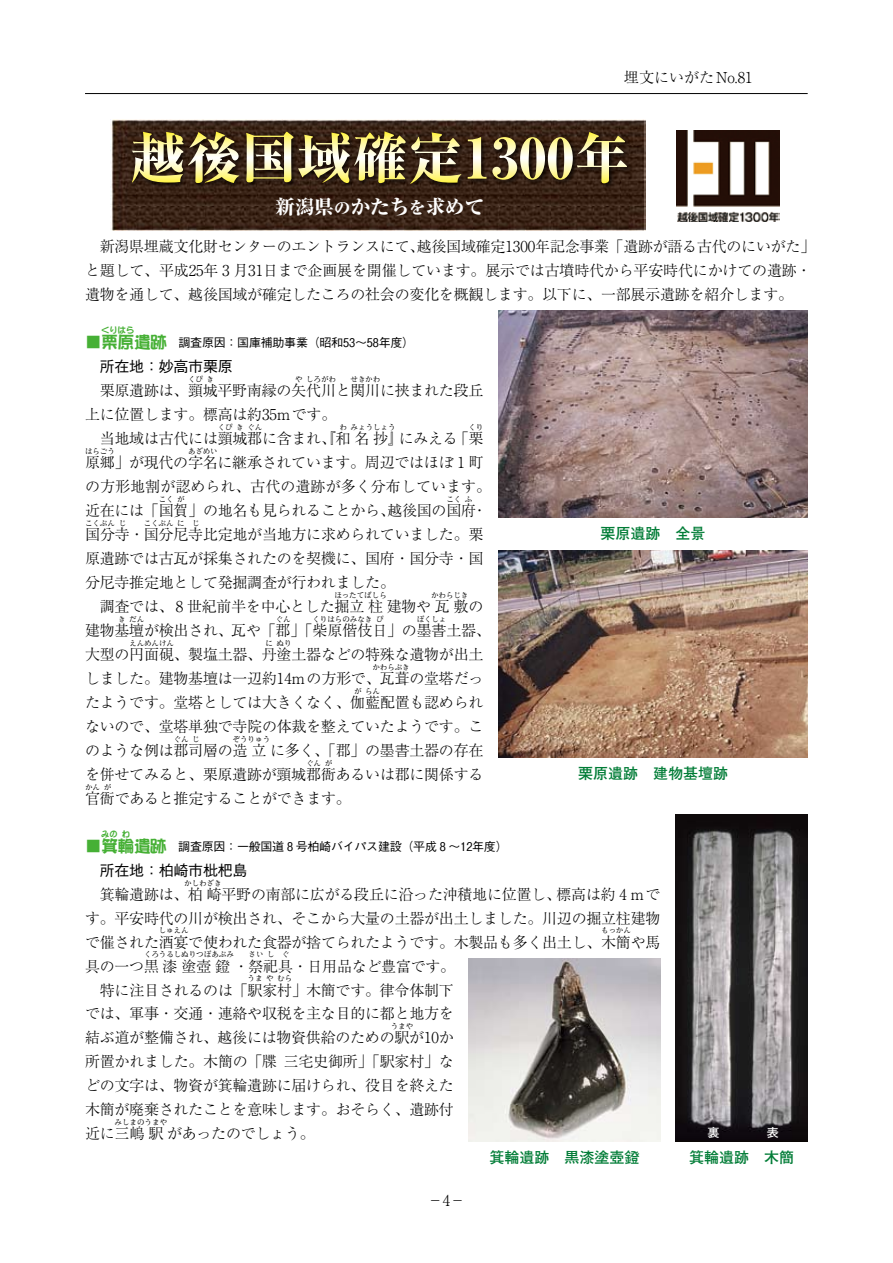
<style>
.page{position:relative;width:893px;height:1263px;background:#fff}
.page>*{position:absolute;margin:0;border:0;box-sizing:border-box;transform-origin:0 0}
.t1{font:800 55.5px "Ryumin Pro";color:#fff}
.t2{font:800 19.5px "Ryumin Pro";color:#fff}
.t3{font:16.5px "DFPOP1 W9 MP RKSJ H";color:#46b035}
.t4{font:300 15px/24px "Ryumin Pro";letter-spacing:-.015em;color:#000}
.t5{font:300 15px/24px "Ryumin Pro";letter-spacing:.005em;color:#000}
.t6{font:700 15px "Futo Go B101 Pro";color:#007c36}
.t7{font:500 15px "Gothic BBB Pro";letter-spacing:-.015em;color:#000}
.t8{font:500 12px "Gothic BBB Pro";letter-spacing:-.02em;color:#000}
.t9{font:700 12px "Futo Go B101 Pro";color:#fff}
.t10{font:8.25px "DFPOP1 W9 MP RKSJ H";color:#46b035}
.t11{font:300 7.5px "Ryumin Pro";color:#000}
.s1{font-size:16.65px}
.s2{font-family:"DFPOP1 W9 MP RKSJ H";font-weight:400;font-size:16.5px;color:#46b035}
</style>
<div class="page">
<hr style="left:85px;top:93px;width:723px;height:1px;background:#000">
<img style="left:111px;top:119px;width:535px;height:111px">
<img style="left:676px;top:131px;width:103px;height:90px">
<div style="left:129px;top:129px;width:504px;height:60px;background:#000;opacity:.75"></div>
<img style="left:498px;top:311px;width:310px;height:207px">
<img style="left:498px;top:551px;width:310px;height:206px">
<img style="left:675px;top:814px;width:133px;height:327px">
<img style="left:469px;top:958px;width:191px;height:183px">
<p class="t4" style="left:624px;top:64px;width:130px">埋文にいがたNo.81</p>
<h1 class="t1" style="left:130px;top:114px;width:501px">越後国域確定1300年</h1>
<h2 class="t2" style="left:276px;top:191px;width:210px">新潟県<span class="s1">の</span>かたち<span class="s1">を</span>求めて</h2>
<p class="t4" style="left:85px;top:233px;width:732px">　新潟県埋蔵文化財センターのエントランスにて、越後国域確定1300年記念事業「遺跡が語る古代のにいがた」と題して、平成25年 3 月31日まで企画展を開催しています。展示では古墳時代から平安時代にかけての遺跡・遺物を通して、越後国域が確定したころの社会の変化を概観します。以下に、一部展示遺跡を紹介します。</p>
<p class="t3" style="left:85px;top:334px;width:51px">■栗原</p>
<p class="t10" style="left:101px;top:326px;width:34px">くりはら</p>
<p class="t8" style="left:134px;top:333px;width:281px"><span class="s2">遺跡</span>　調査原因：国庫補助事業（昭和53～58年度）</p>
<p class="t7" style="left:85px;top:354px;width:149px">　所在地：妙高市栗原</p>
<p class="t4" style="left:85px;top:377px;width:400px">　栗原遺跡は、頸城平野南縁の矢代川と関川に挟まれた段丘</p>
<p class="t11" style="left:188px;top:373px;width:16px">くび</p>
<p class="t11" style="left:207px;top:373px;width:9px">き</p>
<p class="t11" style="left:295px;top:373px;width:9px">や</p>
<p class="t11" style="left:306px;top:373px;width:31px">しろがわ</p>
<p class="t11" style="left:350px;top:373px;width:31px">せきかわ</p>
<p class="t4" style="left:85px;top:401px;width:400px">上に位置します。標高は約35mです。<br>　当地域は古代には頸城郡に含まれ、『和名抄』にみえる「栗</p>
<p class="t11" style="left:218px;top:421px;width:16px">くび</p>
<p class="t11" style="left:236px;top:421px;width:9px">き</p>
<p class="t11" style="left:247px;top:421px;width:16px">ぐん</p>
<p class="t11" style="left:339px;top:421px;width:9px">わ</p>
<p class="t11" style="left:351px;top:421px;width:47px">みょうしょう</p>
<p class="t11" style="left:468px;top:421px;width:16px">くり</p>
<p class="t4" style="left:85px;top:449px;width:400px">原郷」が現代の字名に継承されています。周辺ではほぼ 1 町</p>
<p class="t11" style="left:85px;top:445px;width:31px">はらごう</p>
<p class="t11" style="left:188px;top:445px;width:31px">あざめい</p>
<p class="t5" style="left:85px;top:473px;width:407px">の方形地割が認められ、古代の遺跡が多く分布しています。近在には「国賀」の地名も見られることから、越後国の国府</p>
<p class="t11" style="left:159px;top:493px;width:16px">こく</p>
<p class="t11" style="left:177px;top:493px;width:9px">が</p>
<p class="t11" style="left:446px;top:493px;width:16px">こく</p>
<p class="t11" style="left:465px;top:493px;width:9px">ふ</p>
<p class="t4" style="left:85px;top:497px;width:404px;text-align:right">・<br>国分寺・国分尼寺比定地が当地方に求められていました。栗</p>
<p class="t11" style="left:85px;top:517px;width:31px">こくぶん</p>
<p class="t11" style="left:119px;top:517px;width:9px">じ</p>
<p class="t11" style="left:144px;top:517px;width:31px">こくぶん</p>
<p class="t11" style="left:177px;top:517px;width:9px">に</p>
<p class="t11" style="left:192px;top:517px;width:9px">じ</p>
<p class="t4" style="left:85px;top:545px;width:400px">原遺跡では古瓦が採集されたのを契機に、国府・国分寺・国分尼寺推定地として発掘調査が行われました。<br>　調査では、8 世紀前半を中心とした掘立柱建物や瓦敷の</p>
<p class="t6" style="left:601px;top:522px;width:106px">栗原遺跡　全景</p>
<p class="t11" style="left:334px;top:589px;width:54px">ほったてばしら</p>
<p class="t11" style="left:431px;top:589px;width:39px">かわらじき</p>
<p class="t4" style="left:85px;top:617px;width:407px">建物基壇が検出され、瓦や「郡」「柴原偕伎日」の墨書土器、</p>
<p class="t11" style="left:118px;top:613px;width:9px">き</p>
<p class="t11" style="left:129px;top:613px;width:16px">だん</p>
<p class="t11" style="left:276px;top:613px;width:16px">ぐん</p>
<p class="t11" style="left:312px;top:613px;width:61px">くりはらのみなき</p>
<p class="t11" style="left:376px;top:613px;width:9px">び</p>
<p class="t11" style="left:417px;top:613px;width:31px">ぼくしょ</p>
<p class="t4" style="left:85px;top:641px;width:400px">大型の円面硯、製塩土器、丹塗土器などの特殊な遺物が出土</p>
<p class="t11" style="left:129px;top:637px;width:46px">えんめんけん</p>
<p class="t11" style="left:265px;top:637px;width:9px">に</p>
<p class="t11" style="left:276px;top:637px;width:16px">ぬり</p>
<p class="t4" style="left:85px;top:665px;width:400px">しました。建物基壇は一辺約14mの方形で、瓦葺の堂塔だっ</p>
<p class="t11" style="left:372px;top:661px;width:39px">かわらぶき</p>
<p class="t4" style="left:85px;top:689px;width:400px">たようです。堂塔としては大きくなく、伽藍配置も認められ</p>
<p class="t11" style="left:354px;top:685px;width:9px">が</p>
<p class="t11" style="left:365px;top:685px;width:16px">らん</p>
<p class="t4" style="left:85px;top:713px;width:400px">ないので、堂塔単独で寺院の体裁を整えていたようです。このような例は郡司層の造立に多く、「郡」の墨書土器の存在</p>
<p class="t11" style="left:174px;top:733px;width:16px">ぐん</p>
<p class="t11" style="left:192px;top:733px;width:9px">じ</p>
<p class="t11" style="left:233px;top:733px;width:39px">ぞうりゅう</p>
<p class="t4" style="left:85px;top:761px;width:400px">を併せてみると、栗原遺跡が頸城郡衙あるいは郡に関係する</p>
<p class="t11" style="left:306px;top:757px;width:16px">ぐん</p>
<p class="t11" style="left:325px;top:757px;width:9px">が</p>
<p class="t4" style="left:85px;top:785px;width:267px">官衙であると推定することができます。</p>
<p class="t6" style="left:578px;top:761px;width:151px">栗原遺跡　建物基壇跡</p>
<p class="t11" style="left:85px;top:781px;width:16px">かん</p>
<p class="t11" style="left:104px;top:781px;width:9px">が</p>
<p class="t10" style="left:101px;top:829px;width:18px">みの</p>
<p class="t10" style="left:122px;top:829px;width:10px">わ</p>
<p class="t3" style="left:85px;top:838px;width:51px">■箕輪</p>
<p class="t8" style="left:134px;top:836px;width:375px"><span class="s2">遺跡</span>　調査原因：一般国道８号柏崎バイパス建設（平成８～12年度）</p>
<p class="t7" style="left:85px;top:858px;width:164px">　所在地：柏崎市枇杷島</p>
<p class="t4" style="left:85px;top:881px;width:577px">　箕輪遺跡は、柏崎平野の南部に広がる段丘に沿った沖積地に位置し、標高は約 4 mで</p>
<p class="t11" style="left:184px;top:877px;width:39px">かしわざき</p>
<p class="t4" style="left:85px;top:905px;width:577px">す。平安時代の川が検出され、そこから大量の土器が出土しました。川辺の掘立柱建物で催された酒宴で使われた食器が捨てられたようです。木製品も多く出土し、木簡や馬</p>
<p class="t11" style="left:159px;top:925px;width:31px">しゅえん</p>
<p class="t11" style="left:601px;top:925px;width:31px">もっかん</p>
<p class="t4" style="left:85px;top:953px;width:372px">具の一つ黒漆塗壺鐙・祭祀具・日用品など豊富です。</p>
<p class="t11" style="left:144px;top:949px;width:91px">くろうるしぬりつぼあぶみ</p>
<p class="t11" style="left:249px;top:949px;width:16px">さい</p>
<p class="t11" style="left:267px;top:949px;width:9px">し</p>
<p class="t11" style="left:282px;top:949px;width:9px">ぐ</p>
<p class="t4" style="left:85px;top:977px;width:370px">　特に注目されるのは「駅家村」木簡です。律令体制下</p>
<p class="t11" style="left:248px;top:973px;width:16px">うま</p>
<p class="t11" style="left:266px;top:973px;width:9px">や</p>
<p class="t11" style="left:277px;top:973px;width:16px">むら</p>
<p class="t4" style="left:85px;top:1001px;width:370px">では、軍事・交通・連絡や収税を主な目的に都と地方を結ぶ道が整備され、越後には物資供給のための駅が10か</p>
<p class="t11" style="left:391px;top:1021px;width:24px">うまや</p>
<p class="t4" style="left:85px;top:1049px;width:370px;text-align:justify">所置かれました。木簡の「牒 三宅史御所」「駅家村」などの文字は、物資が箕輪遺跡に届けられ、役目を終えた木簡が廃棄されたことを意味します。おそらく、遺跡付近に三嶋駅があったのでしょう。</p>
<p class="t11" style="left:115px;top:1116px;width:54px">みしまのうまや</p>
<p class="t9" style="left:707px;top:1123px;width:13px">裏</p>
<p class="t9" style="left:767px;top:1123px;width:13px">表</p>
<p class="t4" style="left:428px;top:1187px;width:39px">−4−</p>
<p class="t6" style="left:489px;top:1145px;width:151px">箕輪遺跡　黒漆塗壺鐙</p>
<p class="t6" style="left:689px;top:1145px;width:106px">箕輪遺跡　木簡</p>
</div>
